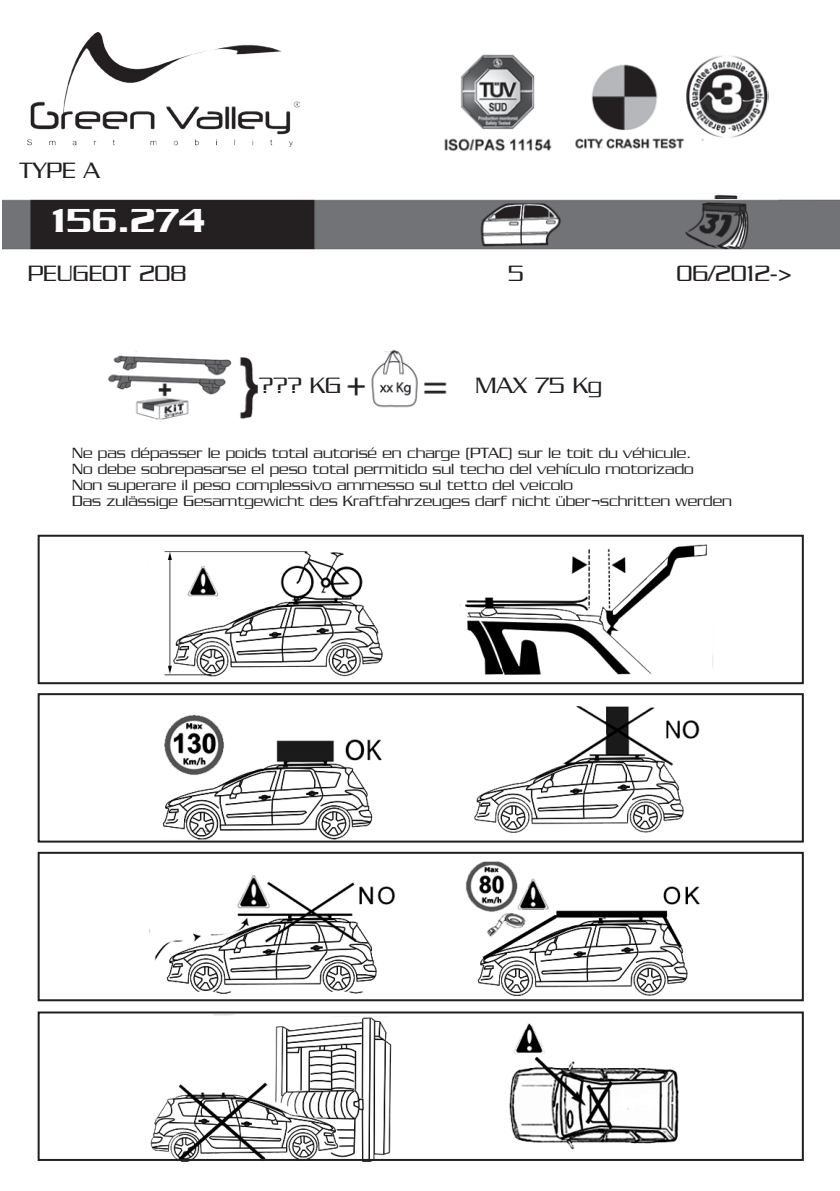
<style>
.page{position:relative;width:840px;height:1191px;background:#fff}
.page>*{position:absolute;margin:0;border:0;box-sizing:border-box;transform-origin:0 0}
.t1{font:500 36px "Serpentine";color:#fcfcfc}
.t2{font:300 24px "Serpentine";color:#231f20}
.t3{font:300 16px "Serpentine";color:#231f20}
</style>
<div class="page">
<img style="left:444px;top:54px;width:324px;height:98px">
<img style="left:28px;top:32px;width:271px;height:114px">
<img style="left:714px;top:194px;width:24px;height:5px">
<img style="left:2px;top:199px;width:837px;height:50px">
<img style="left:107px;top:350px;width:340px;height:70px">
<img style="left:162px;top:715px;width:220px;height:124px">
<img style="left:149px;top:875px;width:246px;height:119px">
<img style="left:473px;top:706px;width:227px;height:127px">
<img style="left:460px;top:544px;width:247px;height:131px">
<img style="left:150px;top:1014px;width:242px;height:148px">
<img style="left:509px;top:1023px;width:170px;height:127px">
<img style="left:164px;top:551px;width:219px;height:126px">
<img style="left:465px;top:861px;width:235px;height:135px">
<div style="left:38px;top:535px;width:765px;height:149px;border:2px solid #231f20"></div>
<div style="left:38px;top:693px;width:765px;height:149px;border:2px solid #231f20"></div>
<div style="left:38px;top:852px;width:765px;height:149px;border:2px solid #231f20"></div>
<div style="left:38px;top:1011px;width:765px;height:150px;border:2px solid #231f20"></div>
<p class="t2" style="left:19px;top:157px;width:82px">TYPE A</p>
<p class="t1" style="left:52px;top:200px;width:154px">156.274</p>
<p class="t2" style="left:28px;top:260px;width:160px">PEUGEOT 208</p>
<p class="t2" style="left:508px;top:260px;width:17px">5</p>
<p class="t2" style="left:676px;top:260px;width:117px">06/2012-&gt;</p>
<p class="t2" style="left:259px;top:372px;width:83px">??? KG</p>
<p class="t2" style="left:475px;top:372px;width:128px">MAX 75 Kg</p>
<p class="t3" style="left:72px;top:444px;width:620px">Ne pas dépasser le poids total autorisé en charge (PTAC) sur le toit du véhicule.</p>
<p class="t3" style="left:72px;top:460px;width:622px">No debe sobrepasarse el peso total permitido sul techo del vehículo motorizado</p>
<p class="t3" style="left:72px;top:476px;width:502px">Non superare il peso complessivo ammesso sul tetto del veicolo</p>
<p class="t3" style="left:72px;top:492px;width:661px">Das zulässige Gesamtgewicht des Kraftfahrzeuges darf nicht über¬schritten werden</p>
</div>
